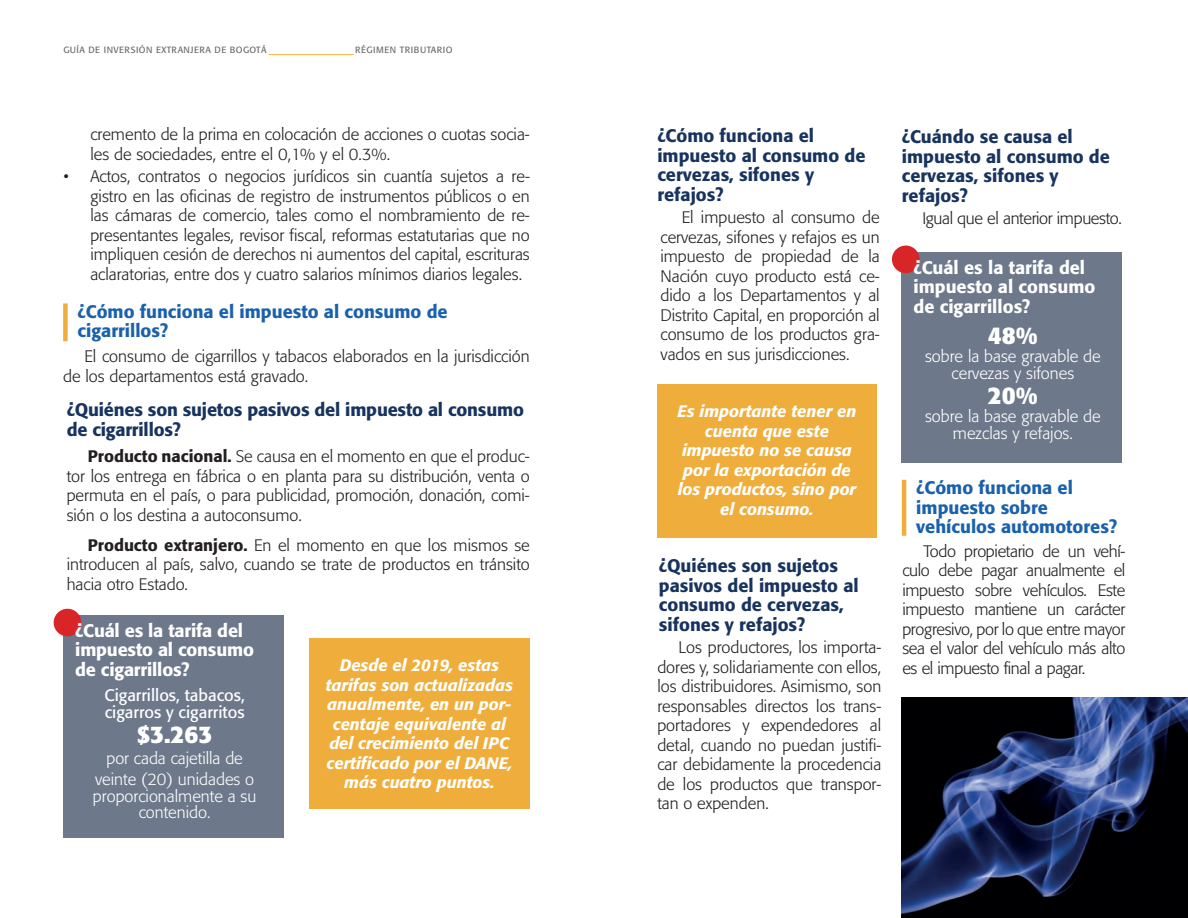
<style>
.page{position:relative;width:1188px;height:918px;background:#fff}
.page>*{position:absolute;margin:0;border:0;box-sizing:border-box;transform-origin:0 0}
.t1{font:700 24px "Formata";color:#fff}
.t2{font:500 18px/19.5px "Formata";color:#17335e}
.t3{font:500 18px/19.5px "Formata";letter-spacing:-.005em;color:#fff}
.t4{font:500 18px/19.5px "Formata";color:#1a61ad}
.t5{font:300 16.5px/19.5px "Formata";color:#231f20;text-align:justify}
.t6{font:italic 500 16.5px/19.5px "Formata";color:#fff;text-align:center}
.t7{font:300 16.5px/16.5px "Formata";color:#fff;text-align:center}
.t8{font:16.5px/16.5px "Formata";color:#fff}
.t9{font:300 16.5px "Formata";letter-spacing:-.02em;color:#231f20}
.t10{font:9px "Formata";letter-spacing:.05em;color:#6c6d70}
.s1{font-weight:500}
</style>
<div class="page">
<hr style="left:269px;top:54px;width:85px;height:1px;background:#fcb53d">
<div style="left:63px;top:303px;width:5px;height:38px;background:#efae3c"></div>
<div style="left:63px;top:615px;width:221px;height:222px;background:#6d788a"></div>
<div style="left:54px;top:610px;width:27px;height:26px;background:#d82528;border-radius:50%"></div>
<div style="left:54px;top:609px;width:27px;height:27px;border:2px solid #d82528;border-radius:50%"></div>
<div style="left:309px;top:639px;width:221px;height:170px;background:#efae3c"></div>
<div style="left:657px;top:384px;width:220px;height:154px;background:#efae3c"></div>
<div style="left:901px;top:252px;width:221px;height:210px;background:#6d788a"></div>
<div style="left:893px;top:246px;width:26px;height:26px;background:#d82528;border-radius:50%"></div>
<div style="left:892px;top:246px;width:28px;height:27px;border:2px solid #d82528;border-radius:50%"></div>
<hr style="left:902px;top:480px;width:4px;height:56px;background:#efae3c">
<img style="left:902px;top:697px;width:286px;height:221px">
<p class="t10" style="left:63px;top:44px;width:205px">GUÍA DE INVERSIÓN EXTRANJERA DE BOGOTÁ</p>
<p class="t10" style="left:355px;top:44px;width:99px">RÉGIMEN TRIBUTARIO</p>
<p class="t5" style="left:90px;top:125px;width:441px">cremento de la prima en colocación de acciones o cuotas socia&shy;les de sociedades, entre el 0,1% y el 0.3%.</p>
<p class="t5" style="left:90px;top:167px;width:441px;text-indent:-27px">• Actos, contratos o negocios jurídicos sin cuantía sujetos a re&shy;gistro en las oficinas de registro de instrumentos públicos o en las cámaras de comercio, tales como el nombramiento de re&shy;presentantes legales, revisor fiscal, reformas estatutarias que no impliquen cesión de derechos ni aumentos del capital, escrituras aclaratorias, entre dos y cuatro salarios mínimos diarios legales.</p>
<p class="t4" style="left:78px;top:302px;width:372px">¿Cómo funciona el impuesto al consumo de cigarrillos?</p>
<p class="t5" style="left:63px;top:347px;width:468px;text-indent:21px">El consumo de cigarrillos y tabacos elaborados en la jurisdicción de los departamentos está gravado.</p>
<p class="t2" style="left:67px;top:400px;width:459px">¿Quiénes son sujetos pasivos del impuesto al consumo de cigarrillos?</p>
<p class="t5" style="left:67px;top:447px;width:465px;text-indent:21px"><span class="s1">Producto nacional.</span> Se causa en el momento en que el produc&shy;tor los entrega en fábrica o en planta para su distribución, venta o permuta en el país, o para publicidad, promoción, donación, comi&shy;sión o los destina a autoconsumo.</p>
<p class="t5" style="left:67px;top:535px;width:465px;text-indent:21px"><span class="s1">Producto extranjero.</span> En el momento en que los mismos se introducen al país, salvo, cuando se trate de productos en tránsito hacia otro Estado.</p>
<p class="t3" style="left:75px;top:621px;width:180px">¿Cuál es la tarifa del impuesto al consumo de cigarrillos?</p>
<p class="t8" style="left:104px;top:687px;width:142px">Cigarrillos, tabacos, cigarros y cigarritos</p>
<h1 class="t1" style="left:137px;top:720px;width:77px">$3.263</h1>
<p class="t7" style="left:95px;top:748px;width:161px;line-height:21px">por cada cajetilla de veinte (20) unidades o</p>
<p class="t7" style="left:93px;top:788px;width:165px">proporcionalmente a su contenido.</p>
<p class="t6" style="left:326px;top:656px;width:189px">Desde el 2019, estas tarifas son actualizadas anualmente, en un por&shy;centaje equivalente al del crecimiento del IPC certificado por el DANE, más cuatro puntos.</p>
<p class="t2" style="left:657px;top:126px;width:210px">¿Cómo funciona el impuesto al consumo de cervezas, sifones y refajos?</p>
<p class="t5" style="left:660px;top:208px;width:221px;text-indent:21px">El impuesto al consumo de cervezas, sifones y refajos es un impuesto de propiedad de la Nación cuyo producto está ce&shy;dido a los Departamentos y al Distrito Capital, en proporción al consumo de los productos gra&shy;vados en sus jurisdicciones.</p>
<p class="t6" style="left:678px;top:402px;width:180px">Es importante tener en cuenta que este impuesto no se causa por la exportación de los productos, sino por el consumo.</p>
<p class="t2" style="left:659px;top:556px;width:201px">¿Quiénes son sujetos pasivos del impuesto al consumo de cervezas, sifones y refajos?</p>
<p class="t5" style="left:657px;top:638px;width:225px;text-indent:21px">Los productores, los importa&shy;dores y, solidariamente con ellos, los distribuidores. Asimismo, son responsables directos los trans&shy;portadores y expendedores al detal, cuando no puedan justifi&shy;car debidamente la procedencia de los productos que transpor&shy;tan o expenden.</p>
<p class="t2" style="left:902px;top:127px;width:210px">¿Cuándo se causa el impuesto al consumo de cervezas, sifones y refajos?</p>
<p class="t9" style="left:922px;top:209px;width:201px">Igual que el anterior impuesto.</p>
<p class="t3" style="left:914px;top:257px;width:183px">¿Cuál es la tarifa del impuesto al consumo de cigarrillos?</p>
<h1 class="t1" style="left:988px;top:321px;width:51px">48%</h1>
<p class="t7" style="left:925px;top:348px;width:177px">sobre la base gravable de cervezas y sifones</p>
<h1 class="t1" style="left:988px;top:381px;width:51px">20%</h1>
<p class="t7" style="left:925px;top:408px;width:177px">sobre la base gravable de mezclas y refajos.</p>
<p class="t4" style="left:916px;top:478px;width:202px">¿Cómo funciona el impuesto sobre vehículos automotores?</p>
<p class="t5" style="left:902px;top:542px;width:225px;text-indent:21px">Todo propietario de un vehí&shy;culo debe pagar anualmente el impuesto sobre vehículos. Este impuesto mantiene un carácter progresivo, por lo que entre mayor sea el valor del vehículo más alto es el impuesto final a pagar.</p>
</div>
